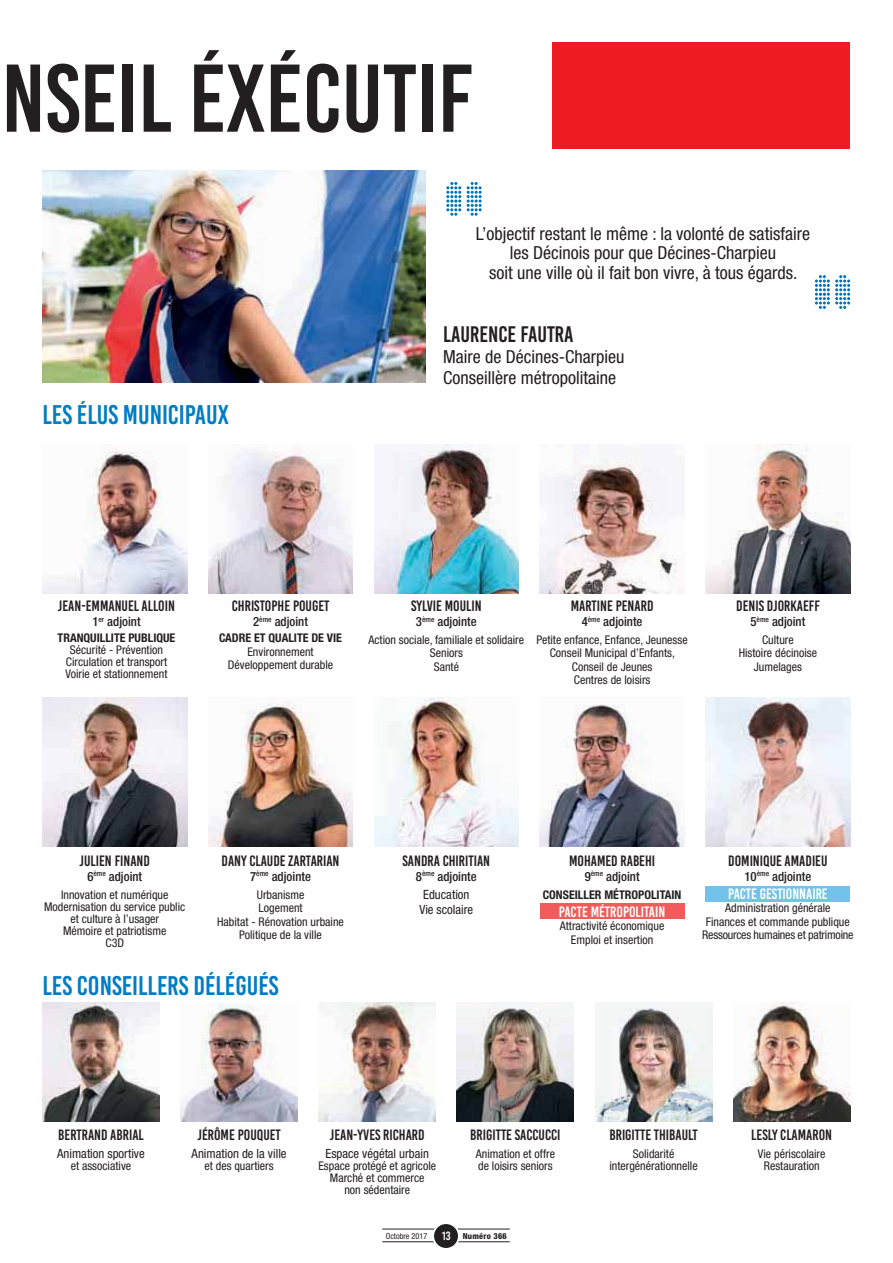
<style>
.page{position:relative;width:893px;height:1263px;background:#fff}
.page>*{position:absolute;margin:0;border:0;box-sizing:border-box;transform-origin:0 0}
.t1{font:96px "Bebas Kai";color:#231f20}
.t2{font:27px "Bebas Kai";color:#007dc5}
.t3{font:22.5px "Bebas Kai";color:#231f20}
.t4{font:condensed 18px/19.5px "Helvetica Neue";color:#231f20}
.t5{font:15px "Bebas Kai";color:#231f20}
.t6{font:15px "Bebas Kai";color:#fff}
.t7{font:500 condensed 12.75px/18px "Helvetica Neue";color:#231f20;text-align:center}
.t8{font:condensed 12.75px "Helvetica Neue";color:#231f20}
.t9{font:condensed 12px/13.5px "Helvetica Neue";color:#231f20;text-align:center}
.t10{font:700 condensed 12px "Helvetica Neue";color:#231f20}
.t11{font:condensed 8.25px "Helvetica Neue";color:#231f20}
.s1{font-weight:400}
.s2{font-family:"Bebas Kai";font-stretch:normal;font-size:12px;color:#fff}
.s3{font-weight:800}
</style>
<div class="page">
<div style="left:540px;top:903px;width:144px;height:16px;background:#f15b5b"></div>
<div style="left:706px;top:886px;width:144px;height:16px;background:#73c2ec"></div>
<hr style="left:382px;top:1242px;width:128px;height:1px;background:#231f20">
<hr style="left:382px;top:1229px;width:128px;height:1px;background:#231f20">
<div style="left:433px;top:1223px;width:26px;height:26px;background:#231f20;border-radius:50%"></div>
<div style="left:432px;top:1222px;width:28px;height:28px;border:2px solid #fff;border-radius:50%"></div>
<img style="left:43px;top:170px;width:382px;height:213px">
<img style="left:43px;top:451px;width:144px;height:142px">
<img style="left:43px;top:697px;width:144px;height:149px">
<img style="left:208px;top:449px;width:145px;height:144px">
<img style="left:208px;top:702px;width:145px;height:144px">
<img style="left:374px;top:445px;width:145px;height:148px">
<img style="left:374px;top:697px;width:145px;height:149px">
<img style="left:540px;top:451px;width:137px;height:142px">
<img style="left:540px;top:704px;width:144px;height:142px">
<img style="left:706px;top:445px;width:144px;height:148px">
<img style="left:706px;top:697px;width:144px;height:149px">
<img style="left:43px;top:1002px;width:116px;height:119px">
<img style="left:181px;top:1004px;width:117px;height:117px">
<img style="left:319px;top:1002px;width:117px;height:119px">
<img style="left:457px;top:1002px;width:117px;height:119px">
<img style="left:595px;top:1002px;width:117px;height:119px">
<img style="left:733px;top:1002px;width:117px;height:119px">
<div style="left:553px;top:43px;width:297px;height:106px;background:#ed1c24"></div>
<svg style="left:467px;top:182px;width:15px;height:34px"></svg>
<svg style="left:446px;top:182px;width:15px;height:34px"></svg>
<svg style="left:815px;top:275px;width:35px;height:34px"></svg>
<h1 class="t1" style="left:1px;top:42px;width:473px">NSEIL ÉXÉCUTIF</h1>
<h3 class="t4" style="left:476px;top:225px;width:336px;text-align:center">L’objectif restant le même : la volonté de satisfaire les Décinois pour que Décines-Charpieu<br>soit une ville où il fait bon vivre, à tous égards.</h3>
<h2 class="t2" style="left:43px;top:399px;width:188px">LES ÉLUS MUNICIPAUX</h2>
<h3 class="t3" style="left:443px;top:321px;width:132px">LAURENCE FAUTRA</h3>
<h3 class="t4" style="left:443px;top:348px;width:183px;line-height:21px">Maire de Décines-Charpieu<br>Conseillère métropolitaine</h3>
<p class="t5" style="left:58px;top:597px;width:119px">JEAN-EMMANUEL ALLOIN</p>
<p class="t7" style="left:92px;top:613px;width:50px">1<sup>er</sup> adjoint</p>
<p class="t10" style="left:58px;top:634px;width:119px">TRANQUILLITE PUBLIQUE</p>
<p class="t9" style="left:65px;top:645px;width:104px;line-height:12px">Sécurité - Prévention<br>Circulation et transport<br>Voirie et stationnement</p>
<p class="t5" style="left:232px;top:597px;width:99px">CHRISTOPHE POUGET</p>
<p class="t7" style="left:253px;top:613px;width:56px">2<sup>ème</sup> adjoint</p>
<p class="t10" style="left:219px;top:634px;width:124px">CADRE ET QUALITE DE VIE</p>
<p class="t9" style="left:228px;top:646px;width:107px">Environnement<br>Développement durable</p>
<p class="t5" style="left:411px;top:597px;width:72px">SYLVIE MOULIN</p>
<p class="t7" style="left:416px;top:613px;width:62px">3<sup>ème</sup> adjointe</p>
<p class="t9" style="left:368px;top:634px;width:157px">Action sociale, familiale et solidaire<br>Seniors<br>Santé</p>
<p class="t5" style="left:571px;top:597px;width:84px">MARTINE PENARD</p>
<p class="t7" style="left:582px;top:613px;width:62px">4<sup>ème</sup> adjointe</p>
<p class="t9" style="left:536px;top:634px;width:153px">Petite enfance, Enfance, Jeunesse<br>Conseil Municipal d’Enfants,<br>Conseil de Jeunes<br>Centres de loisirs</p>
<p class="t5" style="left:736px;top:597px;width:85px">DENIS DJORKAEFF</p>
<p class="t7" style="left:750px;top:613px;width:56px">5<sup>ème</sup> adjoint</p>
<p class="t9" style="left:739px;top:634px;width:80px">Culture<br>Histoire décinoise<br>Jumelages</p>
<p class="t5" style="left:80px;top:852px;width:72px">JULIEN FINAND</p>
<p class="t7" style="left:87px;top:868px;width:56px">6<sup>ème</sup> adjoint</p>
<p class="t9" style="left:44px;top:889px;width:143px;line-height:12px">Innovation et numérique<br>Modernisation du service public et culture à l’usager<br>Mémoire et patriotisme<br>C3D</p>
<p class="t5" style="left:222px;top:852px;width:119px">DANY CLAUDE ZARTARIAN</p>
<p class="t7" style="left:250px;top:868px;width:62px">7<sup>ème</sup> adjointe</p>
<p class="t9" style="left:217px;top:889px;width:128px">Urbanisme<br>Logement<br>Habitat - Rénovation urbaine<br>Politique de la ville</p>
<h2 class="t2" style="left:43px;top:969px;width:237px">LES CONSEILLERS DÉLÉGUÉS</h2>
<p class="t5" style="left:402px;top:852px;width:89px">SANDRA CHIRITIAN</p>
<p class="t7" style="left:416px;top:868px;width:62px">8<sup>ème</sup> adjointe<br><span class="s1">Education</span></p>
<p class="t8" style="left:419px;top:905px;width:55px">Vie scolaire</p>
<p class="t5" style="left:569px;top:852px;width:88px">MOHAMED RABEHI</p>
<p class="t7" style="left:585px;top:868px;width:56px">9<sup>ème</sup> adjoint</p>
<p class="t10" style="left:543px;top:890px;width:140px">CONSEILLER MÉTROPOLITAIN</p>
<p class="t6" style="left:559px;top:903px;width:108px">PACTE MÉTROPOLITAIN</p>
<p class="t9" style="left:560px;top:920px;width:106px">Attractivité économique<br>Emploi et insertion</p>
<p class="t5" style="left:728px;top:852px;width:101px">DOMINIQUE AMADIEU</p>
<p class="t7" style="left:744px;top:868px;width:68px">10<sup>ème</sup> adjointe</p>
<p class="t6" style="left:728px;top:885px;width:101px">PACTE GESTIONNAIRE</p>
<p class="t9" style="left:702px;top:902px;width:153px">Administration générale<br>Finances et commande publique<br>Ressources humaines et patrimoine</p>
<p class="t5" style="left:58px;top:1126px;width:87px">BERTRAND ABRIAL</p>
<p class="t8" style="left:57px;top:1148px;width:89px">Animation sportive</p>
<p class="t9" style="left:71px;top:1160px;width:62px">et associative</p>
<p class="t5" style="left:197px;top:1126px;width:85px">JÉRÔME POUQUET</p>
<p class="t8" style="left:192px;top:1148px;width:96px">Animation de la ville</p>
<p class="t9" style="left:204px;top:1160px;width:71px">et des quartiers</p>
<p class="t5" style="left:330px;top:1126px;width:96px">JEAN-YVES RICHARD</p>
<p class="t8" style="left:325px;top:1148px;width:105px">Espace végétal urbain</p>
<p class="t9" style="left:318px;top:1160px;width:119px;line-height:12px">Espace protégé et agricole<br>Marché et commerce<br>non sédentaire</p>
<p class="t5" style="left:470px;top:1126px;width:92px">BRIGITTE SACCUCCI</p>
<p class="t9" style="left:476px;top:1148px;width:81px;line-height:12px;text-align:left">Animation et offre de loisirs seniors</p>
<p class="t11" style="left:386px;top:1233px;width:122px">Octobre 2017 <span class="s2">13</span> <span class="s3">Numéro 366</span></p>
<p class="t5" style="left:609px;top:1126px;width:90px">BRIGITTE THIBAULT</p>
<p class="t9" style="left:609px;top:1148px;width:90px;line-height:12px">Solidarité intergénérationnelle</p>
<p class="t5" style="left:751px;top:1126px;width:82px">LESLY CLAMARON</p>
<p class="t9" style="left:758px;top:1148px;width:69px;line-height:12px">Vie périscolaire<br>Restauration</p>
</div>
